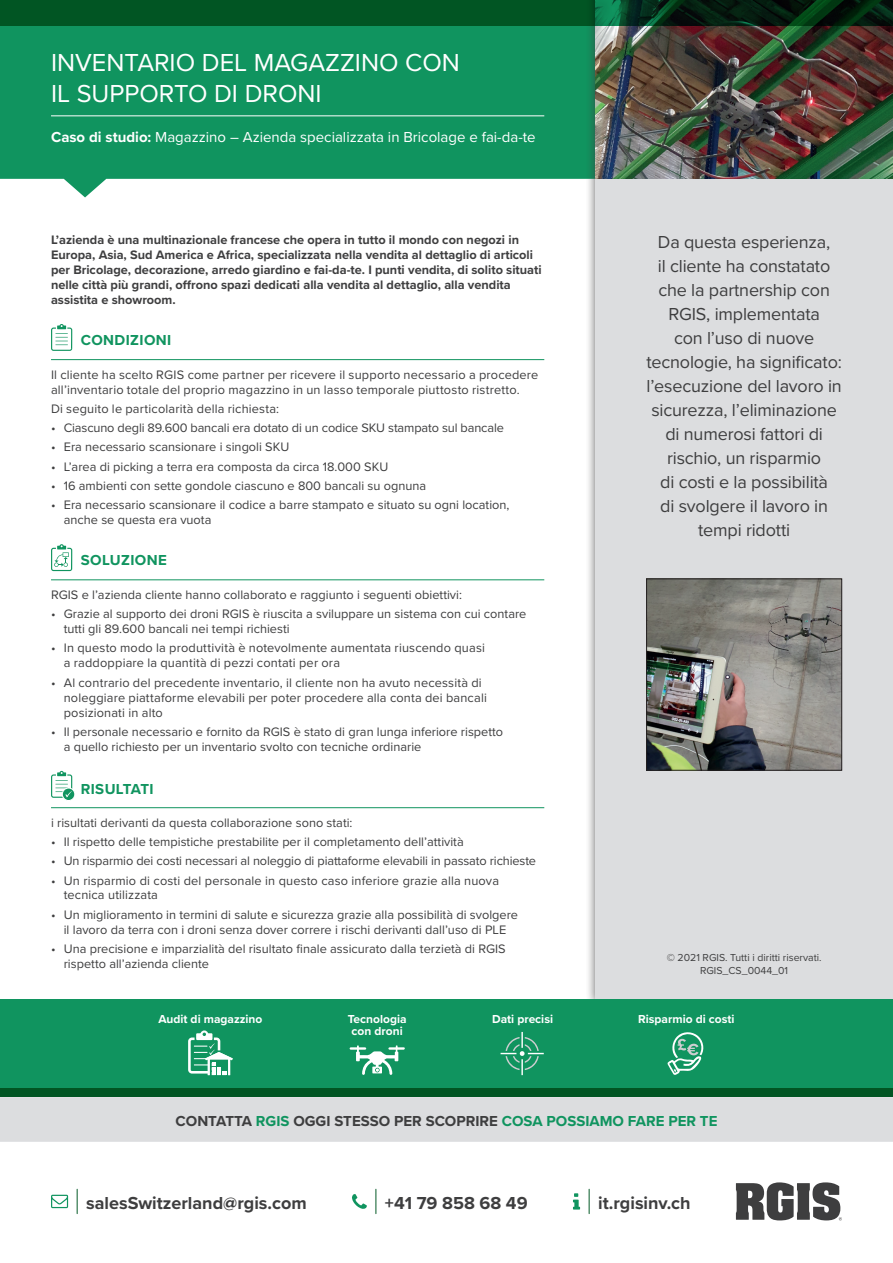
<style>
.page{position:relative;width:893px;height:1263px;background:#fff}
.page>*{position:absolute;margin:0;border:0;box-sizing:border-box;transform-origin:0 0}
.t1{font:25.5px/30.6px "Proxima Nova";color:#fff}
.t2{font:18px/24px "Proxima Nova";letter-spacing:-.01em;color:#3e3e3f;text-align:center}
.t3{font:700 18px "Proxima Nova";color:#3e3e3f}
.t4{font:15px "Proxima Nova";color:#fff}
.t5{font:700 15px "Proxima Nova";color:#3e3e3f}
.t6{font:700 15px "Proxima Nova";letter-spacing:.025em;color:#10945f}
.t7{font:12.75px/15px "Proxima Nova";color:#3e3e3f}
.t8{font:700 12.75px/15px "Proxima Nova";color:#3e3e3f}
.t9{font:700 12px "Proxima Nova";color:#fff}
.t10{font:10.5px/12.6px "Proxima Nova";color:#3e3e3f;text-align:center}
.s1{font-weight:700}
.s2{color:#10945f}
</style>
<div class="page">
<svg style="left:589px;top:1189px;width:1px;height:24px"></svg>
<svg style="left:573px;top:1193px;width:7px;height:16px"></svg>
<svg style="left:736px;top:1182px;width:106px;height:38px"></svg>
<svg style="left:77px;top:1189px;width:1px;height:24px"></svg>
<svg style="left:51px;top:1195px;width:17px;height:13px"></svg>
<svg style="left:375px;top:1189px;width:1px;height:24px"></svg>
<svg style="left:352px;top:1194px;width:15px;height:15px"></svg>
<div style="left:0;top:1097px;width:893px;height:45px;background:#dcdddf"></div>
<svg style="left:0;top:26px;width:585px;height:171px;background:#299f6f"></svg>
<hr style="left:51px;top:116px;width:493px;height:1px;background:#fff">
<hr style="left:51px;top:359px;width:493px;height:1px;background:#10945f">
<hr style="left:51px;top:580px;width:493px;height:1px;background:#10945f">
<hr style="left:51px;top:807px;width:493px;height:1px;background:#10945f">
<svg style="left:51px;top:324px;width:22px;height:27px"></svg>
<svg style="left:51px;top:544px;width:22px;height:27px"></svg>
<svg style="left:51px;top:771px;width:24px;height:30px"></svg>
<div style="left:585px;top:0;width:308px;height:1010px;background:#3e3e3f;opacity:.75"></div>
<div style="left:595px;top:0;width:298px;height:1001px;background:#dcdddf"></div>
<img style="left:595px;top:26px;width:298px;height:153px">
<svg style="left:0;top:0;width:893px;height:26px;background:#02471f"></svg>
<div style="left:0;top:999px;width:893px;height:98px;background:#10945f"></div>
<div style="left:0;top:1089px;width:893px;height:8px;background:#015523"></div>
<svg style="left:501px;top:1032px;width:43px;height:43px"></svg>
<svg style="left:667px;top:1032px;width:37px;height:43px"></svg>
<img style="left:648px;top:581px;width:192px;height:187px">
<div style="left:646px;top:579px;width:196px;height:191px;border:1px solid #231f20"></div>
<svg style="left:188px;top:1030px;width:45px;height:45px"></svg>
<svg style="left:350px;top:1045px;width:55px;height:30px"></svg>
<h1 class="t1" style="left:51px;top:46px;width:410px">INVENTARIO DEL MAGAZZINO CON<br>IL SUPPORTO DI DRONI</h1>
<p class="t4" style="left:51px;top:126px;width:486px"><span class="s1">Caso di studio:</span> Magazzino – Azienda specializzata in Bricolage e fai-da-te</p>
<p class="t8" style="left:51px;top:232px;width:492px">L’azienda è una multinazionale francese che opera in tutto il mondo con negozi in Europa, Asia, Sud America e Africa, specializzata nella vendita al dettaglio di articoli per Bricolage, decorazione, arredo giardino e fai-da-te. I punti vendita, di solito situati nelle città più grandi, offrono spazi dedicati alla vendita al dettaglio, alla vendita assistita e showroom.</p>
<p class="t6" style="left:81px;top:329px;width:92px">CONDIZIONI</p>
<p class="t7" style="left:51px;top:366px;width:489px">Il cliente ha scelto RGIS come partner per ricevere il supporto necessario a procedere all’inventario totale del proprio magazzino in un lasso temporale piuttosto ristretto.</p>
<p class="t7" style="left:51px;top:401px;width:230px">Di seguito le particolarità della richiesta:</p>
<p class="t7" style="left:51px;top:420px;width:454px">• Ciascuno degli 89.600 bancali era dotato di un codice SKU stampato sul bancale</p>
<p class="t7" style="left:51px;top:439px;width:240px">• Era necessario scansionare i singoli SKU</p>
<p class="t7" style="left:51px;top:458px;width:339px">• L’area di picking a terra era composta da circa 18.000 SKU</p>
<p class="t7" style="left:51px;top:478px;width:377px">• 16 ambienti con sette gondole ciascuno e 800 bancali su ognuna</p>
<p class="t7" style="left:64px;top:497px;width:447px;text-indent:-13px">• Era necessario scansionare il codice a barre stampato e situato su ogni location, anche se questa era vuota</p>
<p class="t6" style="left:81px;top:549px;width:88px">SOLUZIONE</p>
<p class="t7" style="left:51px;top:586px;width:412px">RGIS e l’azienda cliente hanno collaborato e raggiunto i seguenti obiettivi:</p>
<p class="t7" style="left:64px;top:606px;width:464px;text-indent:-13px">• Grazie al supporto dei droni RGIS è riuscita a sviluppare un sistema con cui contare tutti gli 89.600 bancali nei tempi richiesti</p>
<p class="t7" style="left:64px;top:640px;width:423px;text-indent:-13px">• In questo modo la produttività è notevolmente aumentata riuscendo quasi a raddoppiare la quantità di pezzi contati per ora</p>
<p class="t7" style="left:64px;top:674px;width:425px;text-indent:-13px">• Al contrario del precedente inventario, il cliente non ha avuto necessità di noleggiare piattaforme elevabili per poter procedere alla conta dei bancali posizionati in alto</p>
<p class="t7" style="left:64px;top:723px;width:441px;text-indent:-13px">• Il personale necessario e fornito da RGIS è stato di gran lunga inferiore rispetto a quello richiesto per un inventario svolto con tecniche ordinarie</p>
<p class="t6" style="left:81px;top:777px;width:74px">RISULTATI</p>
<p class="t7" style="left:51px;top:814px;width:303px">i risultati derivanti da questa collaborazione sono stati:</p>
<p class="t7" style="left:51px;top:834px;width:414px">• Il rispetto delle tempistiche prestabilite per il completamento dell’attività</p>
<p class="t7" style="left:51px;top:853px;width:487px">• Un risparmio dei costi necessari al noleggio di piattaforme elevabili in passato richieste</p>
<p class="t7" style="left:64px;top:872px;width:437px;text-indent:-13px">• Un risparmio di costi del personale in questo caso inferiore grazie alla nuova tecnica utilizzata</p>
<p class="t7" style="left:51px;top:906px;width:469px;text-align:center">• Un miglioramento in termini di salute e sicurezza grazie alla possibilità di svolgere il lavoro da terra con i droni senza dover correre i rischi derivanti dall’uso di PLE</p>
<p class="t7" style="left:64px;top:941px;width:443px;text-indent:-13px">• Una precisione e imparzialità del risultato finale assicurato dalla terzietà di RGIS rispetto all’azienda cliente</p>
<p class="t2" style="left:646px;top:229px;width:197px">Da questa esperienza,<br>il cliente ha constatato che la partnership con<br>RGIS, implementata<br>con l’uso di nuove tecnologie, ha significato: l’esecuzione del lavoro in sicurezza, l’eliminazione di numerosi fattori di rischio, un risparmio<br>di costi e la possibilità<br>di svolgere il lavoro in tempi ridotti</p>
<p class="t10" style="left:667px;top:951px;width:156px">© 2021 RGIS. Tutti i diritti riservati.<br>RGIS_CS_0044_01</p>
<p class="t9" style="left:158px;top:1010px;width:105px">Audit di magazzino</p>
<p class="t9" style="left:348px;top:1010px;width:60px">Tecnologia</p>
<p class="t9" style="left:492px;top:1010px;width:63px">Dati precisi</p>
<p class="t9" style="left:638px;top:1010px;width:98px">Risparmio di costi</p>
<p class="t9" style="left:352px;top:1022px;width:53px">con droni</p>
<p class="t5" style="left:176px;top:1110px;width:543px">CONTATTA <span class="s2">RGIS</span> OGGI STESSO PER SCOPRIRE <span class="s2">COSA POSSIAMO FARE PER TE</span></p>
<h2 class="t3" style="left:86px;top:1189px;width:222px">salesSwitzerland@rgis.com</h2>
<h2 class="t3" style="left:385px;top:1189px;width:144px">+41 79 858 68 49</h2>
<h2 class="t3" style="left:598px;top:1189px;width:94px">it.rgisinv.ch</h2>
</div>
